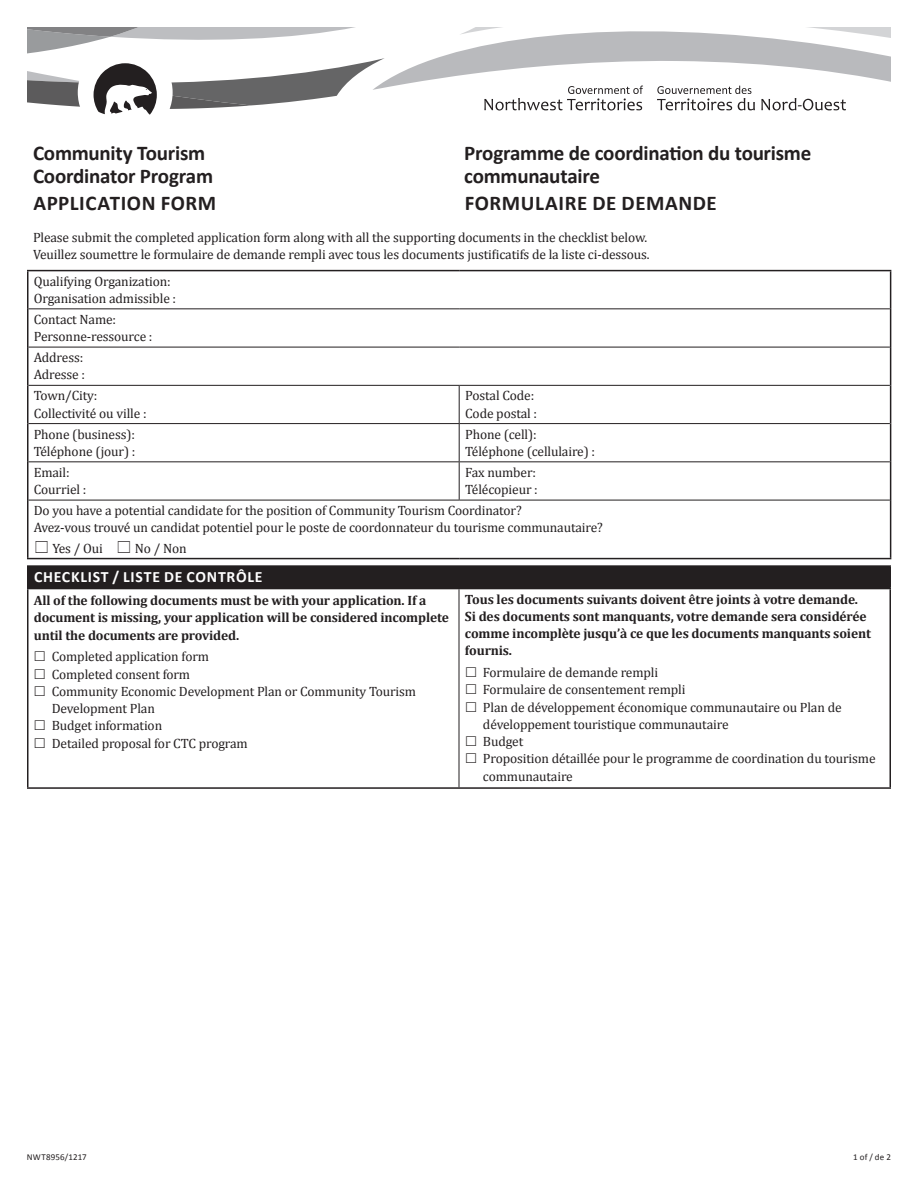
<style>
.page{position:relative;width:918px;height:1188px;background:#fff}
.page>*{position:absolute;margin:0;border:0;box-sizing:border-box;transform-origin:0 0}
.t1{font:700 21px/22.5px "Calibri";letter-spacing:-.01em;color:#231f20}
.t2{font:700 21px "Calibri";letter-spacing:.025em;color:#231f20}
.t3{font:700 21px "Calibri";letter-spacing:.03em;color:#231f20}
.t4{font:700 15.75px "Calibri";letter-spacing:.045em;color:#fff}
.t5{font:13.5px/17.2px "Cambria";letter-spacing:-.01em;color:#231f20}
.t6{font:700 13.5px/17.2px "Cambria";letter-spacing:-.01em;color:#231f20}
.t7{font:9px "Calibri";letter-spacing:.02em;color:#231f20}
</style>
<div class="page">
<svg style="left:27px;top:27px;width:864px;height:88px"></svg>
<svg style="left:28px;top:271px;width:862px;height:287px"></svg>
<hr style="left:27px;top:309px;width:1px;height:38px;background:#231f20">
<hr style="left:27px;top:385px;width:1px;height:39px;background:#231f20">
<hr style="left:27px;top:424px;width:1px;height:38px;background:#231f20">
<hr style="left:27px;top:462px;width:1px;height:38px;background:#231f20">
<hr style="left:28px;top:347px;width:431px;height:1px;background:#231f20">
<hr style="left:459px;top:347px;width:431px;height:1px;background:#231f20">
<hr style="left:459px;top:386px;width:1px;height:37px;background:#231f20">
<hr style="left:459px;top:424px;width:1px;height:37px;background:#231f20">
<hr style="left:459px;top:462px;width:1px;height:38px;background:#231f20">
<hr style="left:890px;top:271px;width:1px;height:38px;background:#231f20">
<hr style="left:890px;top:309px;width:1px;height:38px;background:#231f20">
<hr style="left:890px;top:347px;width:1px;height:38px;background:#231f20">
<hr style="left:890px;top:385px;width:1px;height:39px;background:#231f20">
<hr style="left:28px;top:308px;width:431px;height:1px;background:#231f20">
<hr style="left:459px;top:308px;width:431px;height:1px;background:#231f20">
<hr style="left:28px;top:385px;width:431px;height:1px;background:#231f20">
<hr style="left:459px;top:385px;width:431px;height:1px;background:#231f20">
<hr style="left:28px;top:423px;width:431px;height:1px;background:#231f20">
<hr style="left:459px;top:423px;width:431px;height:1px;background:#231f20">
<hr style="left:28px;top:461px;width:431px;height:1px;background:#231f20">
<hr style="left:459px;top:461px;width:431px;height:1px;background:#231f20">
<hr style="left:28px;top:500px;width:431px;height:1px;background:#231f20">
<hr style="left:459px;top:500px;width:431px;height:1px;background:#231f20">
<hr style="left:27px;top:500px;width:1px;height:58px;background:#231f20">
<hr style="left:27px;top:558px;width:432px;height:1px;background:#231f20">
<hr style="left:459px;top:558px;width:432px;height:1px;background:#231f20">
<hr style="left:27px;top:271px;width:1px;height:38px;background:#231f20">
<hr style="left:27px;top:347px;width:1px;height:38px;background:#231f20">
<hr style="left:890px;top:424px;width:1px;height:38px;background:#231f20">
<hr style="left:890px;top:462px;width:1px;height:38px;background:#231f20">
<hr style="left:890px;top:500px;width:1px;height:58px;background:#231f20">
<hr style="left:27px;top:270px;width:432px;height:1px;background:#231f20">
<hr style="left:459px;top:270px;width:432px;height:1px;background:#231f20">
<div style="left:28px;top:566px;width:862px;height:23px;background:#231f20"></div>
<hr style="left:27px;top:787px;width:432px;height:2px;background:#231f20">
<hr style="left:459px;top:787px;width:432px;height:2px;background:#231f20">
<svg style="left:890px;top:567px;width:1px;height:21px"></svg>
<svg style="left:27px;top:567px;width:1px;height:21px"></svg>
<hr style="left:27px;top:588px;width:432px;height:1px;background:#231f20">
<hr style="left:459px;top:588px;width:432px;height:1px;background:#231f20">
<hr style="left:27px;top:565px;width:432px;height:2px;background:#231f20">
<hr style="left:459px;top:565px;width:432px;height:2px;background:#231f20">
<hr style="left:27px;top:589px;width:1px;height:198px;background:#231f20">
<hr style="left:890px;top:589px;width:1px;height:198px;background:#231f20">
<hr style="left:459px;top:589px;width:1px;height:198px;background:#231f20">
<svg style="left:36px;top:540px;width:12px;height:13px"></svg>
<svg style="left:118px;top:540px;width:12px;height:13px"></svg>
<h1 class="t1" style="left:464px;top:142px;width:349px">Programme de coordination du tourisme communautaire</h1>
<h1 class="t2" style="left:465px;top:189px;width:254px">FORMULAIRE DE DEMANDE</h1>
<p class="t5" style="left:33px;top:229px;width:618px">Please submit the completed application form along with all the supporting documents in the checklist below.<br>Veuillez soumettre le formulaire de demande rempli avec tous les documents justificatifs de la liste ci-dessous.</p>
<p class="t5" style="left:34px;top:272px;width:144px">Qualifying Organization:<br>Organisation admissible :</p>
<p class="t5" style="left:34px;top:311px;width:120px">Contact Name:<br>Personne-ressource :</p>
<p class="t5" style="left:34px;top:349px;width:53px">Address:<br>Adresse :</p>
<p class="t5" style="left:34px;top:387px;width:114px">Town/City:<br>Collectivité ou ville :</p>
<p class="t5" style="left:465px;top:387px;width:74px">Postal Code:<br>Code postal :</p>
<p class="t5" style="left:34px;top:425px;width:103px">Phone (business):<br>Téléphone (jour) :</p>
<p class="t5" style="left:465px;top:425px;width:131px">Phone (cell):<br>Téléphone (cellulaire) :</p>
<p class="t5" style="left:34px;top:464px;width:54px">Email:<br>Courriel :</p>
<p class="t5" style="left:465px;top:464px;width:74px">Fax number:<br>Télécopieur :</p>
<p class="t5" style="left:34px;top:502px;width:571px">Do you have a potential candidate for the position of Community Tourism Coordinator?<br>Avez-vous trouvé un candidat potentiel pour le poste de coordonnateur du tourisme communautaire?</p>
<p class="t5" style="left:52px;top:539px;width:52px">Yes / Oui</p>
<p class="t5" style="left:135px;top:539px;width:53px">No / Non</p>
<p class="t4" style="left:34px;top:567px;width:230px">CHECKLIST / LISTE DE CONTRÔLE</p>
<p class="t6" style="left:34px;top:591px;width:417px">All of the following documents must be with your application. If a document is missing, your application will be considered incomplete until the documents are provided.</p>
<p class="t5" style="left:52px;top:648px;width:366px">Completed application form<br>Completed consent form<br>Community Economic Development Plan or Community Tourism<br>Development Plan<br>Budget information<br>Detailed proposal for CTC program</p>
<h1 class="t1" style="left:33px;top:142px;width:182px">Community Tourism<br>Coordinator Program</h1>
<h1 class="t3" style="left:33px;top:189px;width:184px">APPLICATION FORM</h1>
<p class="t6" style="left:465px;top:590px;width:407px">Tous les documents suivants doivent être joints à votre demande.<br>Si des documents sont manquants, votre demande sera considérée comme incomplète jusqu’à ce que les documents manquants soient fournis.</p>
<p class="t5" style="left:483px;top:664px;width:394px">Formulaire de demande rempli<br>Formulaire de consentement rempli<br>Plan de développement économique communautaire ou Plan de développement touristique communautaire<br>Budget<br>Proposition détaillée pour le programme de coordination du tourisme communautaire</p>
<p class="t7" style="left:27px;top:1152px;width:61px">NWT8956/1217</p>
<p class="t7" style="left:853px;top:1152px;width:39px">1 of / de 2</p>
</div>
